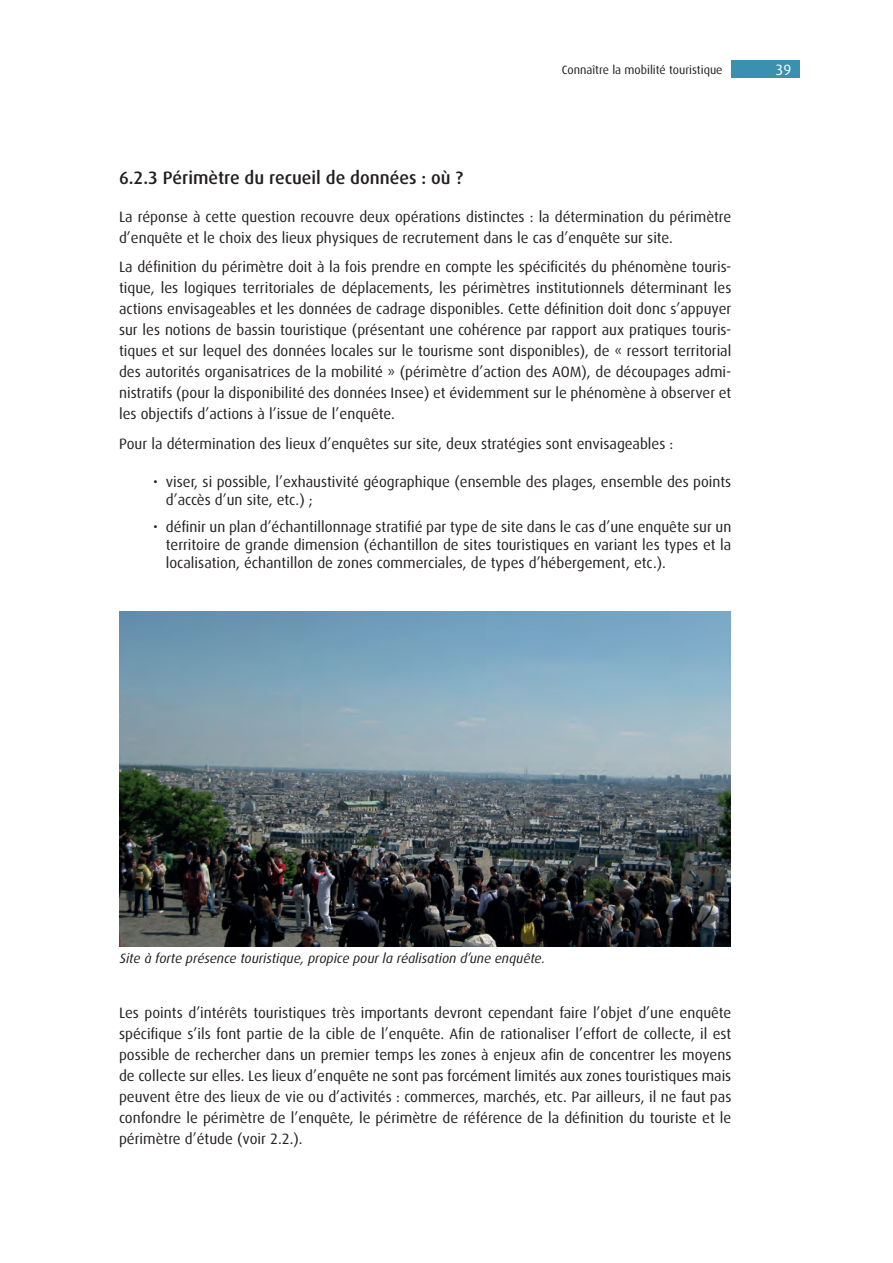
<style>
.page{position:relative;width:893px;height:1263px;background:#fff}
.page>*{position:absolute;margin:0;border:0;box-sizing:border-box;transform-origin:0 0}
.t1{font:500 18px "Dax OT";color:#231f20}
.t2{font:15px/21px "Dax OT";color:#231f20;text-align:justify}
.t3{font:15px "Dax OT";color:#fff}
.t4{font:italic 13.5px "Dax OT";color:#231f20}
.t5{font:12px "Dax OT";color:#231f20}
</style>
<div class="page">
<div style="left:731px;top:61px;width:69px;height:17px;background:#3991af"></div>
<img style="left:119px;top:611px;width:612px;height:336px">
<p class="t5" style="left:562px;top:63px;width:162px">Connaître la mobilité touristique</p>
<p class="t3" style="left:775px;top:62px;width:17px">39</p>
<p class="t1" style="left:119px;top:168px;width:346px">6.2.3 Périmètre du recueil de données : où ?</p>
<p class="t2" style="left:119px;top:206px;width:614px">La réponse à cette question recouvre deux opérations distinctes : la détermination du périmètre d’enquête et le choix des lieux physiques de recrutement dans le cas d’enquête sur site.</p>
<p class="t2" style="left:119px;top:257px;width:614px">La définition du périmètre doit à la fois prendre en compte les spécificités du phénomène touris&shy;tique, les logiques territoriales de déplacements, les périmètres institutionnels déterminant les actions envisageables et les données de cadrage disponibles. Cette définition doit donc s’appuyer sur les notions de bassin touristique (présentant une cohérence par rapport aux pratiques touris&shy;tiques et sur lequel des données locales sur le tourisme sont disponibles), de « ressort territorial des autorités organisatrices de la mobilité » (périmètre d’action des AOM), de découpages admi&shy;nistratifs (pour la disponibilité des données Insee) et évidemment sur le phénomène à observer et les objectifs d’actions à l’issue de l’enquête.</p>
<p class="t2" style="left:119px;top:433px;width:556px">Pour la détermination des lieux d’enquêtes sur site, deux stratégies sont envisageables :</p>
<p class="t2" style="left:166px;top:473px;width:567px;line-height:18px;text-indent:-13px">• viser, si possible, l’exhaustivité géographique (ensemble des plages, ensemble des points d’accès d’un site, etc.) ;</p>
<p class="t2" style="left:166px;top:518px;width:567px;line-height:18px;text-indent:-13px">• définir un plan d’échantillonnage stratifié par type de site dans le cas d’une enquête sur un territoire de grande dimension (échantillon de sites touristiques en variant les types et la localisation, échantillon de zones commerciales, de types d’hébergement, etc.).</p>
<p class="t4" style="left:120px;top:950px;width:427px">Site à forte présence touristique, propice pour la réalisation d’une enquête.</p>
<p class="t2" style="left:119px;top:1002px;width:614px">Les points d’intérêts touristiques très importants devront cependant faire l’objet d’une enquête spécifique s’ils font partie de la cible de l’enquête. Afin de rationaliser l’effort de collecte, il est possible de rechercher dans un premier temps les zones à enjeux afin de concentrer les moyens de collecte sur elles. Les lieux d’enquête ne sont pas forcément limités aux zones touristiques mais peuvent être des lieux de vie ou d’activités : commerces, marchés, etc. Par ailleurs, il ne faut pas confondre le périmètre de l’enquête, le périmètre de référence de la définition du touriste et le périmètre d’étude (voir 2.2.).</p>
</div>
